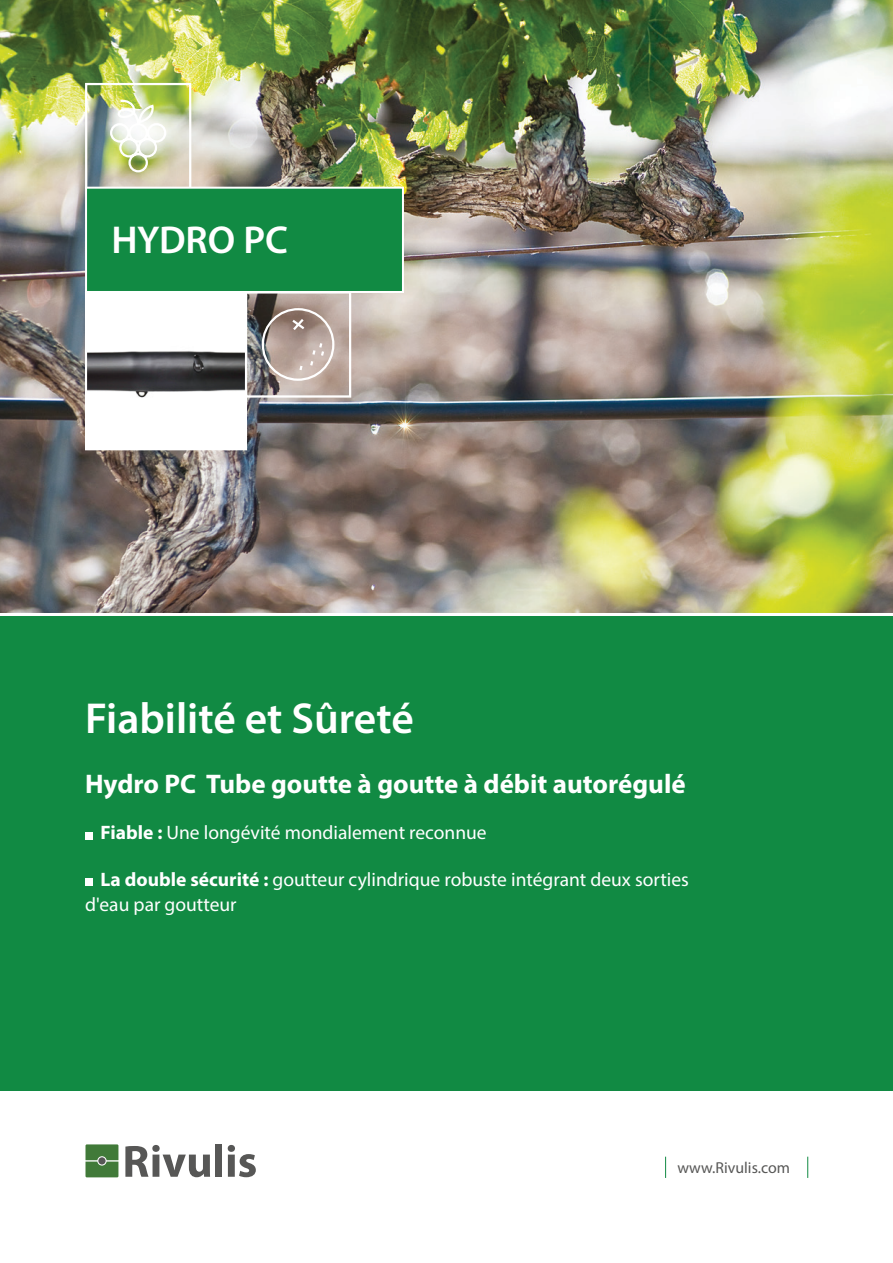
<style>
.page{position:relative;width:893px;height:1263px;background:#fff}
.page>*{position:absolute;margin:0;border:0;box-sizing:border-box;transform-origin:0 0}
.t1{font:600 43.5px "Myriad Pro";color:#fff}
.t2{font:600 39px "Myriad Pro";color:#fff}
.t3{font:700 27px "Myriad Pro";color:#fff}
.t4{font:19.5px/25.5px "Myriad Pro";color:#fff}
.t5{font:15.9px "Myriad Pro";color:#575756}
.s1{font-weight:700}
</style>
<div class="page">
<img style="left:0;top:0;width:893px;height:613px">
<div style="left:0;top:614px;width:893px;height:477px;background:#118a43"></div>
<svg style="left:85px;top:1144px;width:33px;height:33px"></svg>
<svg style="left:125px;top:1145px;width:85px;height:32px"></svg>
<div style="left:215px;top:1144px;width:7px;height:33px;background:#575756"></div>
<svg style="left:228px;top:1145px;width:28px;height:32px"></svg>
<div style="left:98px;top:1157px;width:8px;height:7px;background:#575756;border-radius:50%"></div>
<svg style="left:665px;top:1157px;width:1px;height:21px"></svg>
<svg style="left:807px;top:1157px;width:1px;height:21px"></svg>
<hr style="left:0;top:613px;width:893px;height:3px;background:#fff">
<div style="left:85px;top:832px;width:7px;height:7px;background:#fff"></div>
<div style="left:85px;top:878px;width:7px;height:7px;background:#fff"></div>
<div style="left:85px;top:83px;width:106px;height:106px;border:2px solid #fff"></div>
<svg style="left:109px;top:99px;width:58px;height:75px"></svg>
<svg style="left:84px;top:288px;width:164px;height:163px"></svg>
<div style="left:85px;top:187px;width:319px;height:106px;background:#118a43;border:2px solid #fff"></div>
<div style="left:245px;top:291px;width:106px;height:107px;border:2px solid #fff"></div>
<svg style="left:261px;top:307px;width:75px;height:75px;background:#ae9d96"></svg>
<h2 class="t2" style="left:111px;top:215px;width:178px">HYDRO PC</h2>
<h1 class="t1" style="left:85px;top:691px;width:330px">Fiabilité et Sûreté</h1>
<h3 class="t3" style="left:85px;top:766px;width:602px">Hydro PC Tube goutte à goutte à débit autorégulé</h3>
<p class="t4" style="left:101px;top:820px;width:388px"><span class="s1">Fiable :</span> Une longévité mondialement reconnue</p>
<p class="t4" style="left:85px;top:866px;width:605px;text-indent:16px"><span class="s1">La double sécurité :</span> goutteur cylindrique robuste intégrant deux sorties d'eau par goutteur</p>
<p class="t5" style="left:677px;top:1158px;width:114px">www.Rivulis.com</p>
</div>
